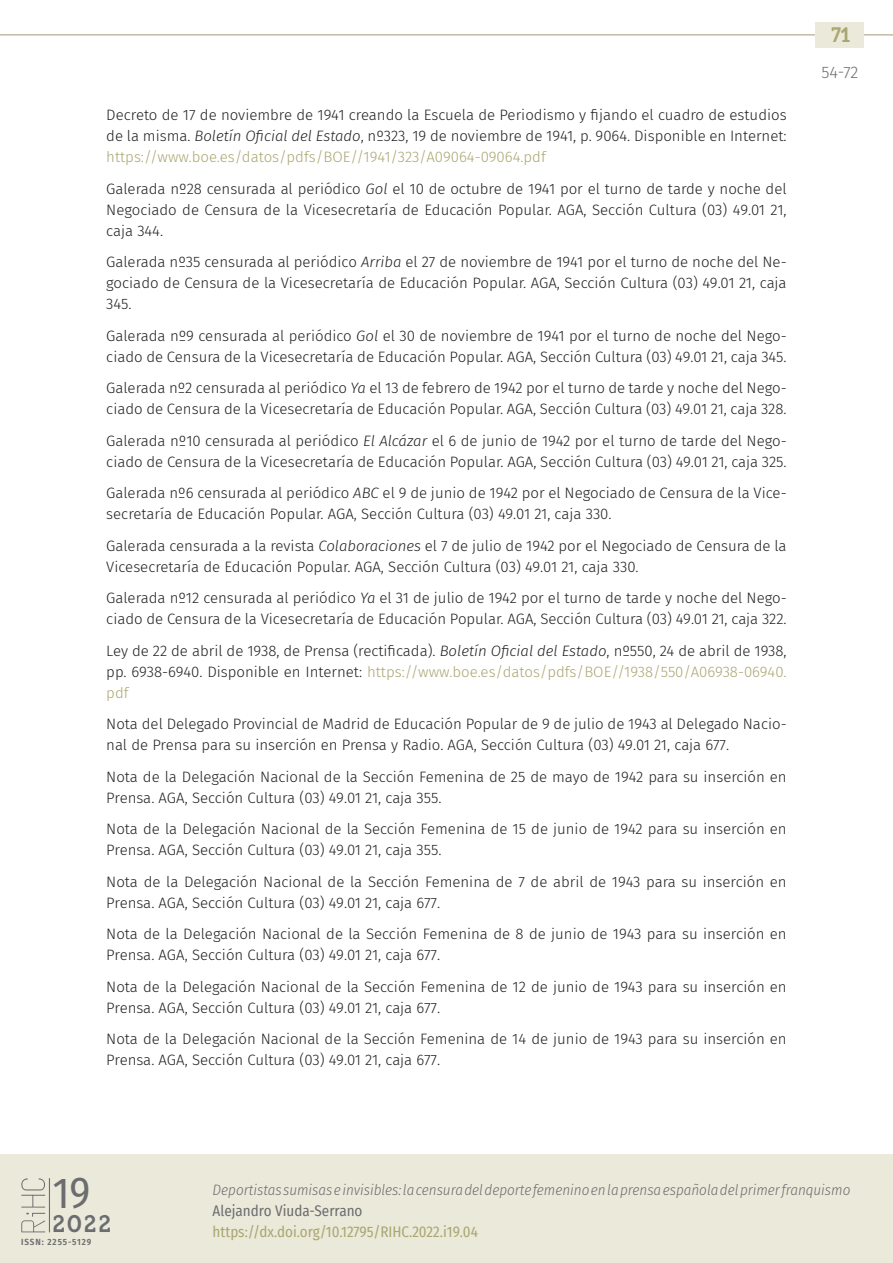
<style>
.page{position:relative;width:893px;height:1263px;background:#fff}
.page>*{position:absolute;margin:0;border:0;box-sizing:border-box;transform-origin:0 0}
.t1{font:43.2px "Fira Sans Condensed";color:#6c6d70}
.t2{font:600 24px "Gambero";color:#6c6d70}
.t3{font:600 21px "Gambero";color:#aaa671}
.t4{font:300 16.5px "Fira Sans";color:#6c6d70}
._80_bibliografía{font:300 15px/21px "Fira Sans";color:#231f20}
.t5{font:italic 300 15px "Fira Sans Condensed";color:#6c6d70}
.t6{font:15px "Fira Sans Condensed";color:#aaa671}
.t7{font:15px "Fira Sans Condensed";color:#6c6d70}
.t8{font:600 9px "Fira Sans Condensed";letter-spacing:.1em;color:#6c6d70}
.s1{font-style:italic}
.s2{color:#aaa671}
</style>
<div class="page">
<hr style="left:0;top:34px;width:893px;height:1px;background:#aea385">
<div style="left:816px;top:22px;width:48px;height:26px;background:#ebeada"></div>
<div style="left:0;top:1154px;width:893px;height:109px;background:#ebeada"></div>
<hr style="left:49px;top:1178px;width:1px;height:54px;background:#6c6d70">
<svg style="left:21px;top:1178px;width:24px;height:29px"></svg>
<svg style="left:21px;top:1213px;width:24px;height:19px"></svg>
<h3 class="t3" style="left:831px;top:22px;width:21px">71</h3>
<p class="_80_bibliografía" style="left:106px;top:105px;width:682px;text-align:justify">Decreto de 17 de noviembre de 1941 creando la Escuela de Periodismo y fijando el cuadro de estudios de la misma. <span class="s1">Boletín Oficial del Estado</span>, nº323, 19 de noviembre de 1941, p. 9064. Disponible en Internet: <span class="s2">https://www.boe.es/datos/pdfs/BOE//1941/323/A09064-09064.pdf</span></p>
<p class="_80_bibliografía" style="left:106px;top:178px;width:682px;text-align:justify">Galerada nº28 censurada al periódico <span class="s1">Gol</span> el 10 de octubre de 1941 por el turno de tarde y noche del Negociado de Censura de la Vicesecretaría de Educación Popular. AGA, Sección Cultura (03) 49.01 21, caja 344.</p>
<p class="_80_bibliografía" style="left:106px;top:252px;width:682px;text-align:justify">Galerada nº35 censurada al periódico <span class="s1">Arriba</span> el 27 de noviembre de 1941 por el turno de noche del Ne&shy;gociado de Censura de la Vicesecretaría de Educación Popular. AGA, Sección Cultura (03) 49.01 21, caja 345.</p>
<p class="_80_bibliografía" style="left:106px;top:325px;width:682px">Galerada nº9 censurada al periódico <span class="s1">Gol</span> el 30 de noviembre de 1941 por el turno de noche del Nego&shy;ciado de Censura de la Vicesecretaría de Educación Popular. AGA, Sección Cultura (03) 49.01 21, caja 345.</p>
<p class="_80_bibliografía" style="left:106px;top:378px;width:682px">Galerada nº2 censurada al periódico <span class="s1">Ya</span> el 13 de febrero de 1942 por el turno de tarde y noche del Nego&shy;ciado de Censura de la Vicesecretaría de Educación Popular. AGA, Sección Cultura (03) 49.01 21, caja 328.</p>
<p class="_80_bibliografía" style="left:106px;top:430px;width:682px">Galerada nº10 censurada al periódico <span class="s1">El Alcázar</span> el 6 de junio de 1942 por el turno de tarde del Nego&shy;ciado de Censura de la Vicesecretaría de Educación Popular. AGA, Sección Cultura (03) 49.01 21, caja 325.</p>
<p class="_80_bibliografía" style="left:106px;top:483px;width:682px">Galerada nº6 censurada al periódico <span class="s1">ABC</span> el 9 de junio de 1942 por el Negociado de Censura de la Vice&shy;secretaría de Educación Popular. AGA, Sección Cultura (03) 49.01 21, caja 330.</p>
<p class="_80_bibliografía" style="left:106px;top:535px;width:682px">Galerada censurada a la revista <span class="s1">Colaboraciones</span> el 7 de julio de 1942 por el Negociado de Censura de la<br>Vicesecretaría de Educación Popular. AGA, Sección Cultura (03) 49.01 21, caja 330.</p>
<p class="_80_bibliografía" style="left:106px;top:588px;width:682px">Galerada nº12 censurada al periódico <span class="s1">Ya</span> el 31 de julio de 1942 por el turno de tarde y noche del Nego&shy;ciado de Censura de la Vicesecretaría de Educación Popular. AGA, Sección Cultura (03) 49.01 21, caja 322.</p>
<p class="_80_bibliografía" style="left:106px;top:640px;width:682px;text-align:justify">Ley de 22 de abril de 1938, de Prensa (rectificada). <span class="s1">Boletín Oficial del Estado</span>, nº550, 24 de abril de 1938, pp. 6938-6940. Disponible en Internet: <span class="s2">https://www.boe.es/datos/pdfs/BOE//1938/550/A06938-06940. pdf</span></p>
<p class="_80_bibliografía" style="left:106px;top:714px;width:682px">Nota del Delegado Provincial de Madrid de Educación Popular de 9 de julio de 1943 al Delegado Nacio&shy;nal de Prensa para su inserción en Prensa y Radio. AGA, Sección Cultura (03) 49.01 21, caja 677.</p>
<p class="_80_bibliografía" style="left:106px;top:766px;width:682px">Nota de la Delegación Nacional de la Sección Femenina de 25 de mayo de 1942 para su inserción en<br>Prensa. AGA, Sección Cultura (03) 49.01 21, caja 355.</p>
<p class="_80_bibliografía" style="left:106px;top:819px;width:682px">Nota de la Delegación Nacional de la Sección Femenina de 15 de junio de 1942 para su inserción en<br>Prensa. AGA, Sección Cultura (03) 49.01 21, caja 355.</p>
<p class="_80_bibliografía" style="left:106px;top:871px;width:682px">Nota de la Delegación Nacional de la Sección Femenina de 7 de abril de 1943 para su inserción en<br>Prensa. AGA, Sección Cultura (03) 49.01 21, caja 677.</p>
<p class="_80_bibliografía" style="left:106px;top:924px;width:682px">Nota de la Delegación Nacional de la Sección Femenina de 8 de junio de 1943 para su inserción en<br>Prensa. AGA, Sección Cultura (03) 49.01 21, caja 677.</p>
<p class="_80_bibliografía" style="left:106px;top:976px;width:682px">Nota de la Delegación Nacional de la Sección Femenina de 12 de junio de 1943 para su inserción en<br>Prensa. AGA, Sección Cultura (03) 49.01 21, caja 677.</p>
<p class="_80_bibliografía" style="left:106px;top:1029px;width:682px">Nota de la Delegación Nacional de la Sección Femenina de 14 de junio de 1943 para su inserción en<br>Prensa. AGA, Sección Cultura (03) 49.01 21, caja 677.</p>
<p class="t4" style="left:821px;top:60px;width:38px">54-72</p>
<h1 class="t1" style="left:53px;top:1160px;width:39px">19</h1>
<h2 class="t2" style="left:53px;top:1209px;width:60px">2022</h2>
<p class="t8" style="left:21px;top:1234px;width:71px">ISSN: 2255-5129</p>
<p class="t5" style="left:213px;top:1179px;width:639px">Deportistas sumisas e invisibles: la censura del deporte femenino en la prensa española del primer franquismo</p>
<p class="t7" style="left:213px;top:1199px;width:151px">Alejandro Viuda-Serrano</p>
<p class="t6" style="left:213px;top:1220px;width:267px">https://dx.doi.org/10.12795/RIHC.2022.i19.04</p>
</div>
